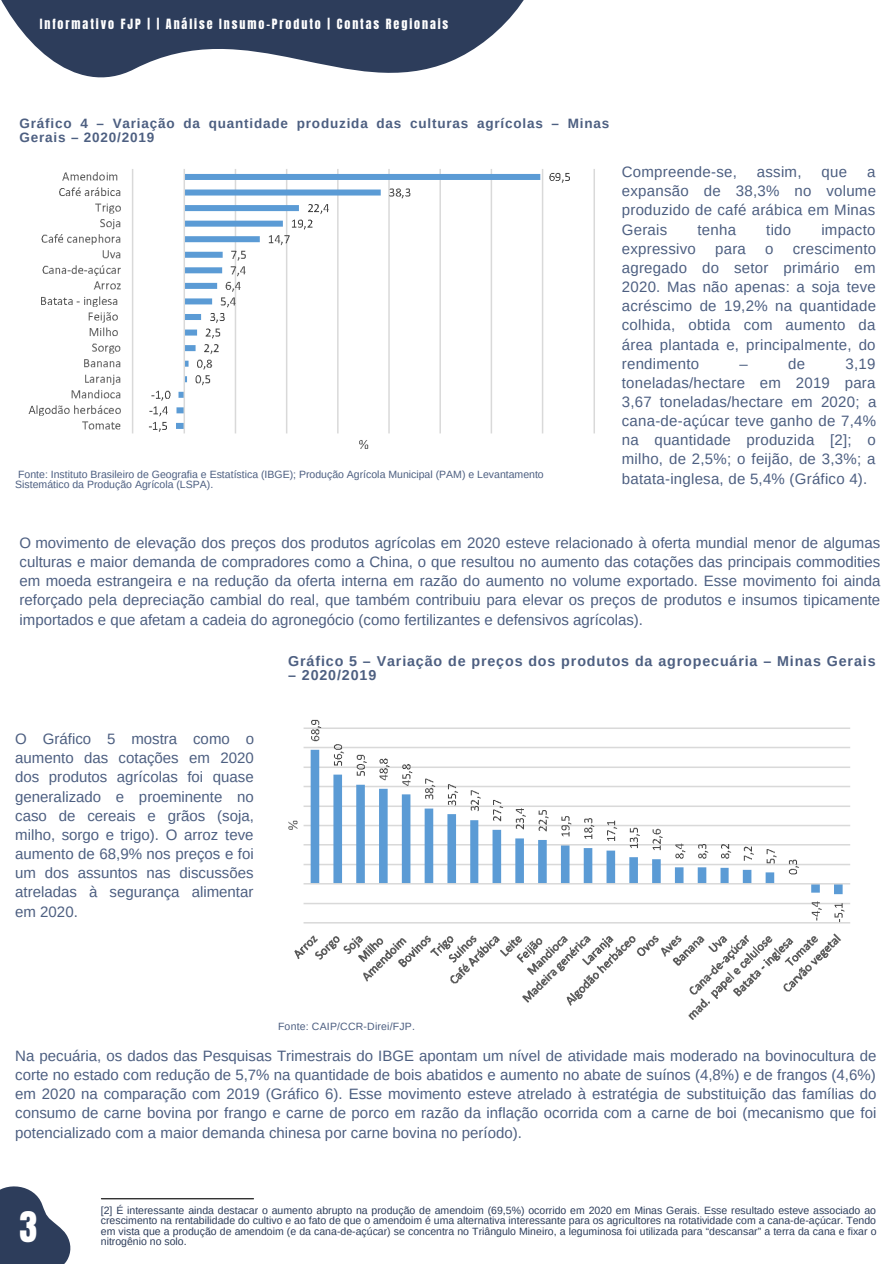
<style>
.page{position:relative;width:894px;height:1264px;background:#fff}
.page>*{position:absolute;margin:0;border:0;box-sizing:border-box;transform-origin:0 0}
.t1{font:36px "Anton";color:#fff}
.t2{font:15px/19.2px "Arimo";letter-spacing:.015em;color:#4d5f81;text-align:justify}
.t3{font:700 14.25px "Arimo";letter-spacing:.06em;color:#4d5f81}
.t4{font:700 13.5px/13.5px "Arimo";letter-spacing:.06em;color:#4d5f81}
.t5{font:12px "Anton";letter-spacing:.16em;color:#fff}
.t6{font:10.5px/10.5px "Arimo";color:#2d3d5b;text-align:justify}
.t7{font:10.5px/10.5px "Arimo";color:#4d5f81}
</style>
<div class="page">
<svg style="left:0;top:1186px;width:71px;height:77px"></svg>
<svg style="left:1px;top:0;width:523px;height:78px;fill:#2d3d5b"></svg>
<hr style="left:101px;top:1198px;width:152px;height:1px;background:#000">
<img style="left:28px;top:169px;width:567px;height:280px">
<img style="left:288px;top:719px;width:562px;height:301px">
<p class="t5" style="left:40px;top:15px;width:410px">Informativo FJP | | Análise Insumo-Produto | Contas Regionais</p>
<p class="t4" style="left:20px;top:117px;width:591px">Gráfico 4 – Variação da quantidade produzida das culturas agrícolas – Minas<br>Gerais – 2020/2019</p>
<p class="t7" style="left:15px;top:469px;width:530px">Fonte: Instituto Brasileiro de Geografia e Estatística (IBGE); Produção Agrícola Municipal (PAM) e Levantamento<br>Sistemático da Produção Agrícola (LSPA).</p>
<p class="t2" style="left:621px;top:162px;width:116px">Compreende-se,</p>
<p class="t2" style="left:756px;top:162px;width:46px">assim,</p>
<p class="t2" style="left:821px;top:162px;width:27px">que</p>
<p class="t2" style="left:621px;top:162px;width:255px;text-indent:245px">a expansão de 38,3% no volume produzido de café arábica em Minas Gerais</p>
<p class="t2" style="left:697px;top:220px;width:40px">tenha</p>
<p class="t2" style="left:766px;top:220px;width:26px">tido</p>
<p class="t2" style="left:821px;top:220px;width:55px">impacto</p>
<p class="t2" style="left:621px;top:239px;width:75px">expressivo</p>
<p class="t2" style="left:715px;top:239px;width:32px">para</p>
<p class="t2" style="left:765px;top:239px;width:10px">o</p>
<p class="t2" style="left:621px;top:239px;width:256px;text-indent:171px">crescimento agregado do setor primário em 2020. Mas não apenas: a soja teve acréscimo de 19,2% na quantidade colhida, obtida com aumento da área plantada e, principalmente, do rendimento</p>
<p class="t2" style="left:739px;top:354px;width:10px">–</p>
<p class="t2" style="left:788px;top:354px;width:18px">de</p>
<p class="t2" style="left:621px;top:354px;width:256px;text-indent:223px">3,19 toneladas/hectare em 2019 para 3,67 toneladas/hectare em 2020; a cana-de-açúcar teve ganho de 7,4% na quantidade produzida [2]; o milho, de 2,5%; o feijão, de 3,3%; a batata-inglesa, de 5,4% (Gráfico 4).</p>
<p class="t2" style="left:20px;top:533px;width:862px">O movimento de elevação dos preços dos produtos agrícolas em 2020 esteve relacionado à oferta mundial menor de algumas culturas e maior demanda de compradores como a China, o que resultou no aumento das cotações das principais commodities em moeda estrangeira e na redução da oferta interna em razão do aumento no volume exportado. Esse movimento foi ainda reforçado pela depreciação cambial do real, que também contribuiu para elevar os preços de produtos e insumos tipicamente importados e que afetam a cadeia do agronegócio (como fertilizantes e defensivos agrícolas).</p>
<p class="t2" style="left:15px;top:729px;width:240px">O Gráfico 5 mostra como o aumento das cotações em 2020 dos produtos agrícolas foi quase generalizado e proeminente no caso de cereais e grãos (soja, milho, sorgo e trigo). O arroz teve aumento de 68,9% nos preços e foi um dos assuntos nas discussões atreladas à segurança alimentar em 2020.</p>
<p class="t3" style="left:288px;top:653px;width:588px">Gráfico 5 – Variação de preços dos produtos da agropecuária – Minas Gerais</p>
<p class="t3" style="left:288px;top:667px;width:90px">– 2020/2019</p>
<p class="t7" style="left:278px;top:1020px;width:138px">Fonte: CAIP/CCR-Direi/FJP.</p>
<p class="t2" style="left:15px;top:1046px;width:862px">Na pecuária, os dados das Pesquisas Trimestrais do IBGE apontam um nível de atividade mais moderado na bovinocultura de corte no estado com redução de 5,7% na quantidade de bois abatidos e aumento no abate de suínos (4,8%) e de frangos (4,6%) em 2020 na comparação com 2019 (Gráfico 6). Esse movimento esteve atrelado à estratégia de substituição das famílias do consumo de carne bovina por frango e carne de porco em razão da inflação ocorrida com a carne de boi (mecanismo que foi potencializado com a maior demanda chinesa por carne bovina no período).</p>
<p class="t1" style="left:20px;top:1200px;width:19px">3</p>
<p class="t6" style="left:101px;top:1204px;width:777px">[2] É interessante ainda destacar o aumento abrupto na produção de amendoim (69,5%) ocorrido em 2020 em Minas Gerais. Esse resultado esteve associado ao crescimento na rentabilidade do cultivo e ao fato de que o amendoim é uma alternativa interessante para os agricultores na rotatividade com a cana-de-açúcar. Tendo em vista que a produção de amendoim (e da cana-de-açúcar) se concentra no Triângulo Mineiro, a leguminosa foi utilizada para “descansar” a terra da cana e fixar o nitrogênio no solo.</p>
</div>
